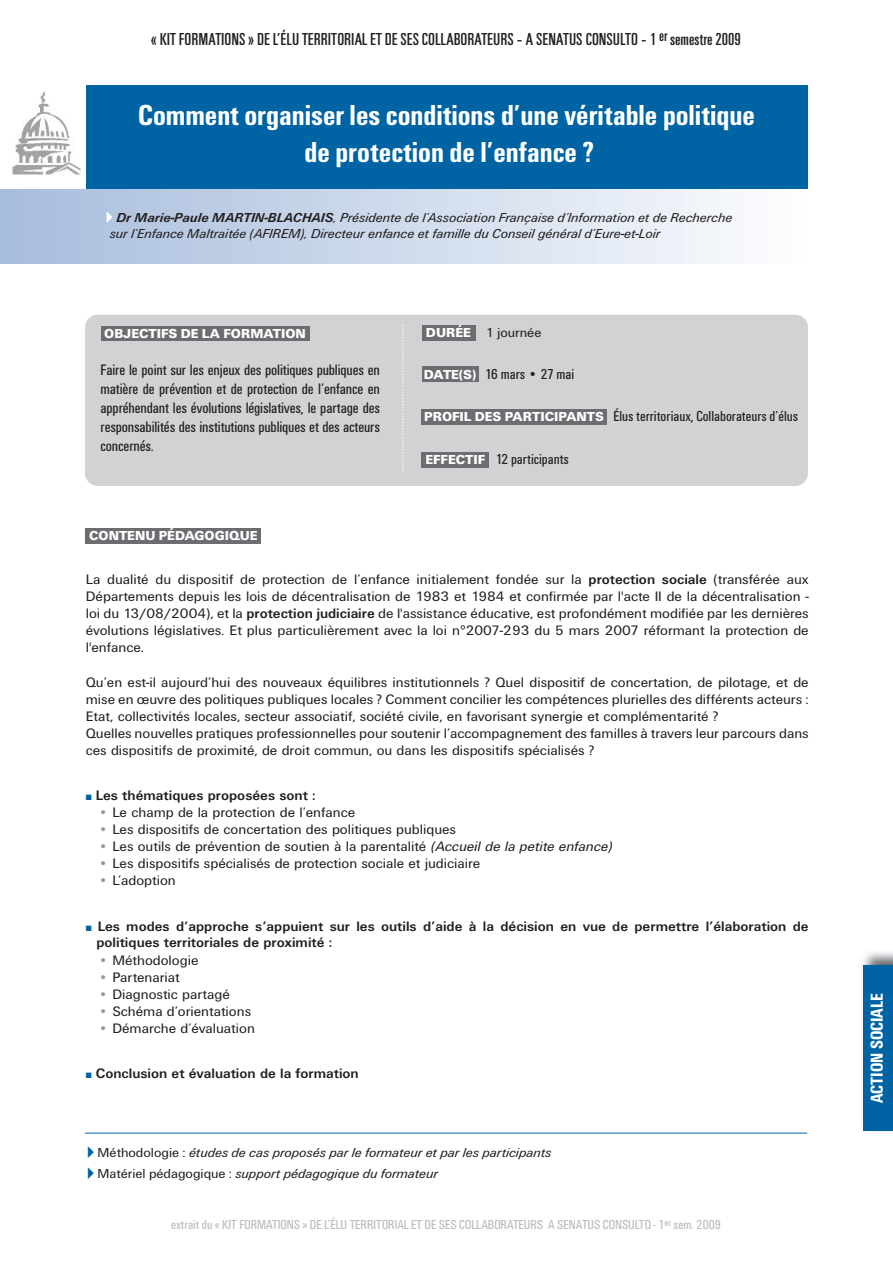
<style>
.page{position:relative;width:893px;height:1263px;background:#fff}
.page>*{position:absolute;margin:0;border:0;box-sizing:border-box;transform-origin:0 0}
.t1{font:700 condensed 30px/36px "Unitus T";color:#fff;text-align:center}
.t2{font:condensed 18px "Unitus T";color:#231f20}
.t3{font:700 condensed 18px "Unitus T";color:#fff}
.t4{font:condensed 15.75px/18.9px "Unitus T";letter-spacing:-.01em;color:#231f20;text-align:justify}
.t5{font:condensed 15px "Unitus T";color:#231f20}
.t6{font:14.25px/17.1px "Unitus T";color:#231f20;text-align:justify}
.t7{font:700 14.25px/17px "Unitus T";color:#231f20}
.t8{font:italic 13.5px/16.5px "Unitus T";color:#231f20}
.t9{font:condensed 13.5px "Unitus T";color:#bcbdc0}
.t10{font:900 13.5px "Unitus T";color:#fff}
.t11{font:13.5px "Unitus T";color:#231f20}
.s1{font-family:"European Pi Three";font-style:normal;color:#fff}
.s2{font-weight:700}
.s3{color:#939598}
.s4{font-style:italic}
.s5{font-family:"European Pi Three";font-style:normal;color:#0063a4}
.s6{font-style:normal}
</style>
<div class="page">
<img style="left:863px;top:952px;width:30px;height:180px">
<div style="left:863px;top:965px;width:30px;height:166px;background:#0063a4"></div>
<div style="left:0;top:174px;width:808px;height:90px;background:linear-gradient(to right,#a6bbdc,#fcfcfe)"></div>
<div style="left:85px;top:315px;width:723px;height:171px;background:#d1d2d4;border-radius:13px"></div>
<div style="left:85px;top:85px;width:723px;height:104px;background:#0063a4"></div>
<div style="left:101px;top:327px;width:209px;height:14px;background:#6c6d70"></div>
<div style="left:422px;top:366px;width:57px;height:16px;background:#6c6d70"></div>
<div style="left:422px;top:325px;width:53px;height:15px;background:#6c6d70"></div>
<div style="left:422px;top:452px;width:67px;height:16px;background:#6c6d70"></div>
<div style="left:422px;top:409px;width:185px;height:16px;background:#6c6d70"></div>
<div style="left:86px;top:528px;width:175px;height:15px;background:#6c6d70"></div>
<svg style="left:402px;top:325px;width:1px;height:147px"></svg>
<div style="left:0;top:85px;width:85px;height:104px;background:#fff"></div>
<img style="left:12px;top:91px;width:69px;height:84px">
<hr style="left:85px;top:1133px;width:722px;height:1px;background:#0063a4">
<p class="t2" style="left:151px;top:28px;width:591px">« KIT FORMATIONS » DE L’ÉLU TERRITORIAL ET DESES COLLABORATEURS – A SENATUS CONSULTO– 1 <sup>er</sup> semestre2009</p>
<h1 class="t1" style="left:138px;top:97px;width:618px">Comment organiser les conditions d’une véritable politique de protection de l’enfance ?</h1>
<p class="t8" style="left:106px;top:209px;width:628px"><span class="s1">-</span> <span class="s2">Dr Marie-Paule MARTIN-BLACHAIS</span>, Présidente de l’Association Française d’Information et de Recherche sur l’Enfance Maltraitée (AFIREM), Directeur enfance et famille du Conseil général d’Eure-et-Loir</p>
<p class="t10" style="left:426px;top:325px;width:47px">DURÉE</p>
<p class="t10" style="left:104px;top:326px;width:203px">OBJECTIFS DE LA FORMATION</p>
<p class="t11" style="left:486px;top:325px;width:57px">1 journée</p>
<p class="t5" style="left:485px;top:365px;width:90px">16 mars • 27 mai</p>
<p class="t4" style="left:101px;top:360px;width:281px">Faire le point sur les enjeux des politiques publiques en matière de prévention et de protection de l’enfance en appréhendant les évolutions législatives, le partage des responsabilités des institutions publiques et des acteurs concernés.</p>
<p class="t10" style="left:424px;top:366px;width:54px">DATE(S)</p>
<p class="t10" style="left:424px;top:409px;width:181px">PROFIL DES PARTICIPANTS</p>
<p class="t10" style="left:425px;top:451px;width:61px">EFFECTIF</p>
<p class="t5" style="left:496px;top:450px;width:75px">12 participants</p>
<p class="t5" style="left:613px;top:407px;width:186px">Élus territoriaux, Collaborateurs d’élus</p>
<p class="t10" style="left:89px;top:527px;width:170px">CONTENU PÉDAGOGIQUE</p>
<p class="t6" style="left:86px;top:570px;width:724px">La dualité du dispositif de protection de l’enfance initialement fondée sur la <span class="s2">protection sociale</span> (transférée aux Départements depuis les lois de décentralisation de 1983 et 1984 et confirmée par l'acte II de la décentralisation - loi du 13/08/2004), et la <span class="s2">protection judiciaire</span> de l'assistance éducative, est profondément modifiée par les dernières évolutions législatives. Et plus particulièrement avec la loi n°2007-293 du 5 mars 2007 réformant la protection de l'enfance.</p>
<p class="t6" style="left:86px;top:673px;width:724px;text-align:left">Qu’en est-il aujourd’hui des nouveaux équilibres institutionnels ? Quel dispositif de concertation, de pilotage, et de mise en œuvre des politiques publiques locales ? Comment concilier les compétences plurielles des différents acteurs :<br>Etat, collectivités locales, secteur associatif, société civile, en favorisant synergie et complémentarité ?<br>Quelles nouvelles pratiques professionnelles pour soutenir l’accompagnement des familles à travers leur parcours dans ces dispositifs de proximité, de droit commun, ou dans les dispositifs spécialisés ?</p>
<p class="t7" style="left:96px;top:787px;width:221px">Les thématiques proposées sont :</p>
<p class="t6" style="left:99px;top:803px;width:258px"><span class="s3">•</span> Le champ de la protection de l’enfance</p>
<p class="t6" style="left:99px;top:821px;width:359px"><span class="s3">•</span> Les dispositifs de concertation des politiques publiques</p>
<p class="t6" style="left:99px;top:838px;width:517px"><span class="s3">•</span> Les outils de prévention de soutien à la parentalité <span class="s4">(Accueil de la petite enfance)</span></p>
<p class="t6" style="left:99px;top:855px;width:383px"><span class="s3">•</span> Les dispositifs spécialisés de protection sociale et judiciaire</p>
<p class="t6" style="left:99px;top:872px;width:79px"><span class="s3">•</span> L’adoption</p>
<p class="t7" style="left:96px;top:917px;width:714px">Les modes d’approche s’appuient sur les outils d’aide à la décision en vue de permettre l’élaboration de politiques territoriales de proximité :</p>
<p class="t6" style="left:99px;top:951px;width:101px"><span class="s3">•</span> Méthodologie</p>
<p class="t6" style="left:99px;top:968px;width:83px"><span class="s3">•</span> Partenariat</p>
<p class="t6" style="left:99px;top:985px;width:133px"><span class="s3">•</span> Diagnostic partagé</p>
<p class="t6" style="left:99px;top:1002px;width:154px"><span class="s3">•</span> Schéma d’orientations</p>
<p class="t6" style="left:99px;top:1019px;width:158px"><span class="s3">•</span> Démarche d’évaluation</p>
<p class="t7" style="left:96px;top:1065px;width:264px">Conclusion et évaluation de la formation</p>
<p class="t8" style="left:87px;top:1144px;width:465px"><span class="s5">-</span> <span class="s6">Méthodologie :</span> études de cas proposés par le formateur et par les participants</p>
<p class="t8" style="left:87px;top:1165px;width:352px"><span class="s5">-</span> <span class="s6">Matériel pédagogique :</span> support pédagogique du formateur</p>
<p class="t9" style="left:171px;top:1217px;width:551px">extrait du « KIT FORMATIONS » DE L’ÉLU TERRITORIAL ET DE SES COLLABORATEURS A SENATUS CONSULTO - 1<sup>er</sup> sem. 2009</p>
<p class="t3" style="left:866px;top:1103px;width:112px;rotate:-90deg">ACTION SOCIALE</p>
</div>
